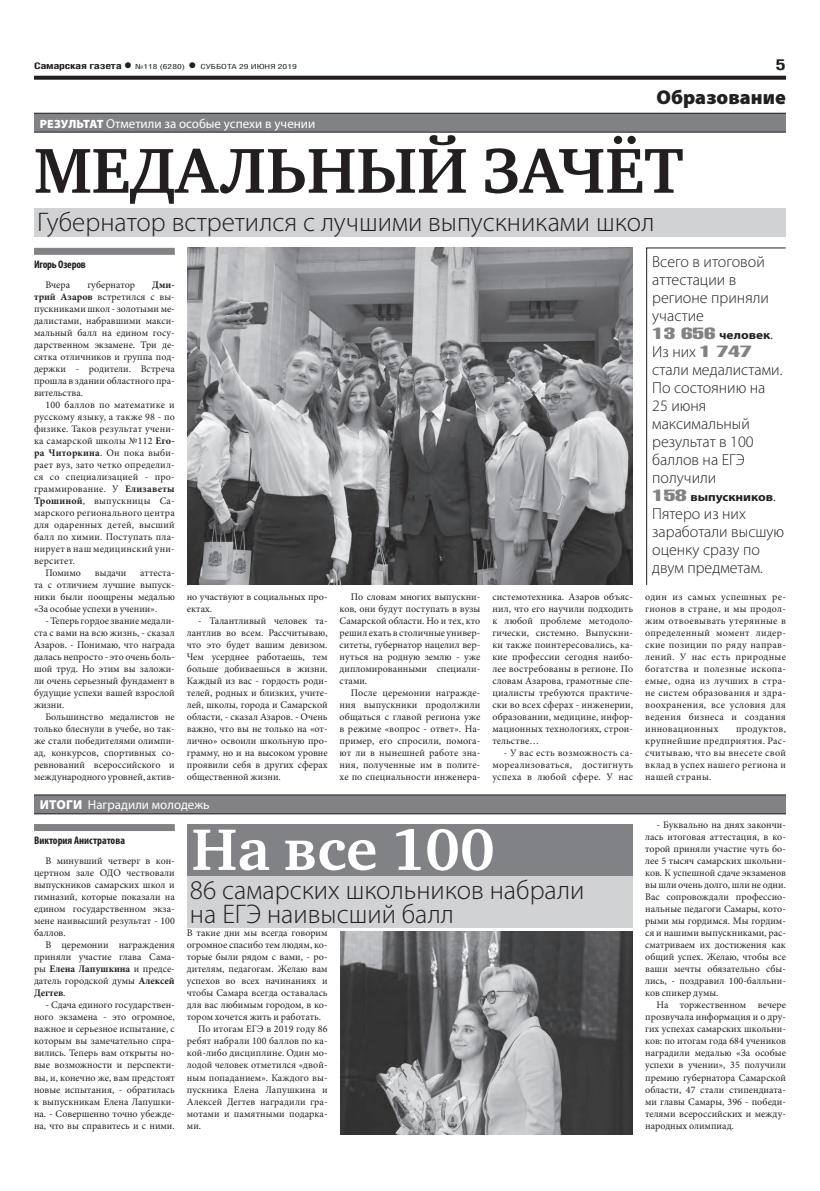
<style>
.page{position:relative;width:820px;height:1191px;background:#fff}
.page>*{position:absolute;margin:0;border:0;box-sizing:border-box;transform-origin:0 0}
.ЗАГОЛОВОК{font:700 65px "Charter C";color:#231f20}
.ЗАГОЛОВОК-2{font:700 60px "Charter C";color:#fff}
.ПОДЗАГОЛОВОК{font:300 27px/24px "Myriad Pro";color:#231f20}
.КОЛОНТИТУЛ{font:900 20px "Myriad Pro";color:#231f20}
.цифра_символ{font:300 16px/18px "Myriad Pro";color:#231f20}
.t1{font:700 15px "Helios Cond";color:#231f20;scale:1.4 1}
.надзаголовок{font:13px "Myriad Pro";color:#fff}
.цифра_символ-2{font:700 12px "Myriad Pro";color:#231f20;scale:1.11 1}
.АВТОР_чб{font:700 condensed 11px "Myriad Pro";color:#231f20}
.АВТОР_чб-2{font:700 condensed 11px "Myriad Pro";letter-spacing:-.02em;color:#231f20}
.ОСНОВНОЙ__копия__6{font:10px/12px "Minion Pro";letter-spacing:.005em;color:#231f20;text-align:justify}
.t2{font:700 9px "Helios Cond";letter-spacing:-.02em;color:#231f20;scale:1.4 1}
.t3{font:7px "Helios Cond";color:#231f20;scale:1.4 1}
.s1{font-size:16px}
.s2{font-weight:700;font-size:16px}
.s3{font-weight:900;font-size:12px}
.s4{font-weight:700}
.s5{font-weight:900}
.s6{font-family:"Helios Compressed";font-weight:400;font-size:16px;color:#808285}
.s7{font-weight:300;font-size:16px}
.s8{font-family:"Helios Compressed";font-weight:400;color:#808285}
</style>
<div class="page">
<svg style="left:34px;top:76px;width:751px;height:4px;background:#322f2f"></svg>
<div style="left:187px;top:824px;width:445px;height:55px;background:#808285"></div>
<svg style="left:646px;top:248px;width:139px;height:337px"></svg>
<div style="left:34px;top:113px;width:751px;height:19px;background:#808285"></div>
<hr style="left:34px;top:113px;width:751px;height:1px;background:#231f20">
<hr style="left:34px;top:132px;width:751px;height:1px;background:#231f20">
<div style="left:34px;top:208px;width:751px;height:29px;background:#d1d2d4"></div>
<div style="left:34px;top:795px;width:751px;height:19px;background:#808285"></div>
<hr style="left:34px;top:794px;width:751px;height:1px;background:#231f20">
<hr style="left:34px;top:813px;width:751px;height:1px;background:#231f20">
<div style="left:34px;top:824px;width:141px;height:7px;background:#808285"></div>
<div style="left:187px;top:876px;width:445px;height:52px;background:#d1d2d4"></div>
<img style="left:340px;top:931px;width:292px;height:203px">
<div style="left:34px;top:248px;width:141px;height:7px;background:#808285"></div>
<img style="left:187px;top:248px;width:445px;height:336px">
<p class="t2" style="left:34px;top:61px;width:72px">Самарская газета <span class="s1">•</span></p>
<p class="t3" style="left:135px;top:63px;width:37px">№118 (6280)</p>
<p class="t3" style="left:188px;top:63px;width:79px"><span class="s2">•</span> СУББОТА 29 ИЮНЯ 2019</p>
<p class="t1" style="left:775px;top:55px;width:9px">5</p>
<p class="КОЛОНТИТУЛ" style="left:656px;top:85px;width:131px">Образование</p>
<p class="надзаголовок" style="left:40px;top:115px;width:277px"><span class="s3">РЕЗУЛЬТАТ</span> Отметили за особые успехи в учении</p>
<p class="ЗАГОЛОВОК" style="left:34px;top:135px;width:650px">МЕДАЛЬНЫЙ ЗАЧЁТ</p>
<p class="ПОДЗАГОЛОВОК" style="left:37px;top:209px;width:618px">Губернатор встретился с лучшими выпускниками школ</p>
<p class="АВТОР_чб-2" style="left:34px;top:258px;width:53px">Игорь Озеров</p>
<p class="ОСНОВНОЙ__копия__6" style="left:45px;top:279px;width:26px">Вчера</p>
<p class="ОСНОВНОЙ__копия__6" style="left:87px;top:279px;width:49px">губернатор</p>
<p class="ОСНОВНОЙ__копия__6" style="left:34px;top:279px;width:142px;text-indent:118px"><span class="s4">Дми&shy;трий Азаров</span> встретился с вы&shy;пускниками школ - золотыми ме&shy;далистами, набравшими макси&shy;мальный балл на едином госу&shy;дарственном экзамене. Три де&shy;сятка отличников и группа под&shy;держки - родители. Встреча прошла в здании областного пра&shy;вительства.</p>
<p class="ОСНОВНОЙ__копия__6" style="left:34px;top:399px;width:142px;text-indent:11px">100 баллов по математике и русскому языку, а также 98 - по физике. Таков результат учени&shy;ка самарской школы №112 <span class="s4">Его&shy;ра Читоркина</span>. Он пока выби&shy;рает вуз, зато четко определил&shy;ся со специализацией - про&shy;граммирование. У <span class="s4">Елизаветы Трошиной</span>, выпускницы Са&shy;марского регионального центра для одаренных детей, высший балл по химии. Поступать пла&shy;нирует в наш медицинский уни&shy;верситет.</p>
<p class="ОСНОВНОЙ__копия__6" style="left:45px;top:567px;width:37px">Помимо</p>
<p class="ОСНОВНОЙ__копия__6" style="left:95px;top:567px;width:33px">выдачи</p>
<p class="ОСНОВНОЙ__копия__6" style="left:34px;top:567px;width:142px;text-indent:106px">аттеста&shy;та с отличием лучшие выпуск&shy;ники были поощрены медалью «За особые успехи в учении».</p>
<p class="ОСНОВНОЙ__копия__6" style="left:34px;top:615px;width:142px;text-indent:11px">- Теперь гордое звание медали&shy;ста с вами на всю жизнь, - сказал Азаров. - Понимаю, что награда далась непросто - это очень боль&shy;шой труд. Но этим вы заложи&shy;ли очень серьезный фундамент в будущие успехи вашей взрослой жизни.</p>
<p class="ОСНОВНОЙ__копия__6" style="left:34px;top:711px;width:142px;text-indent:11px">Большинство медалистов не только блеснули в учебе, но так&shy;же стали победителями олимпи&shy;ад, конкурсов, спортивных со&shy;ревнований всероссийского и международного уровней, актив-</p>
<p class="ОСНОВНОЙ__копия__6" style="left:187px;top:591px;width:142px">но участвуют в социальных про&shy;ектах.</p>
<p class="ОСНОВНОЙ__копия__6" style="left:187px;top:615px;width:142px;text-indent:11px">- Талантливый человек та&shy;лантлив во всем. Рассчитываю, что это будет вашим девизом.<br>Чем усерднее работаешь, тем больше добиваешься в жизни.<br>Каждый из вас - гордость роди&shy;телей, родных и близких, учите&shy;лей, школы, города и Самарской области, - сказал Азаров. - Очень важно, что вы не только на «от&shy;лично» освоили школьную про&shy;грамму, но и на высоком уровне проявили себя в других сферах общественной жизни.</p>
<p class="ОСНОВНОЙ__копия__6" style="left:339px;top:591px;width:142px;text-indent:11px">По словам многих выпускни&shy;ков, они будут поступать в вузы Самарской области. Но и тех, кто решил ехать в столичные универ&shy;ситеты, губернатор нацелил вер&shy;нуться на родную землю - уже дипломированными специали&shy;стами.</p>
<p class="ОСНОВНОЙ__копия__6" style="left:339px;top:687px;width:142px;text-indent:11px">После церемонии награжде&shy;ния выпускники продолжили общаться с главой региона уже в режиме «вопрос - ответ». На&shy;пример, его спросили, помога&shy;ют ли в нынешней работе зна&shy;ния, полученные им в полите&shy;хе по специальности инженера-</p>
<p class="ОСНОВНОЙ__копия__6" style="left:492px;top:591px;width:142px">системотехника. Азаров объяс&shy;нил, что его научили подходить к любой проблеме методоло&shy;гически, системно. Выпускни&shy;ки также поинтересовались, ка&shy;кие профессии сегодня наибо&shy;лее востребованы в регионе. По словам Азарова, грамотные спе&shy;циалисты требуются практиче&shy;ски во всех сферах - инженерии, образовании, медицине, инфор&shy;мационных технологиях, строи&shy;тельстве…</p>
<p class="ОСНОВНОЙ__копия__6" style="left:492px;top:747px;width:142px;text-indent:11px">- У вас есть возможность са&shy;мореализоваться, достигнуть успеха в любой сфере. У нас</p>
<p class="надзаголовок" style="left:40px;top:797px;width:171px"><span class="s5">ИТОГИ</span> Наградили молодежь</p>
<p class="ЗАГОЛОВОК-2" style="left:191px;top:816px;width:304px">На все 100</p>
<p class="АВТОР_чб" style="left:34px;top:834px;width:92px">Виктория Анистратова</p>
<p class="ОСНОВНОЙ__копия__6" style="left:34px;top:855px;width:142px;text-indent:11px">В минувший четверг в кон&shy;цертном зале ОДО чествовали выпускников самарских школ и гимназий, которые показали на едином государственном экза&shy;мене наивысший результат - 100 баллов.</p>
<p class="ОСНОВНОЙ__копия__6" style="left:34px;top:939px;width:142px;text-indent:11px">В церемонии награждения приняли участие глава Сама&shy;ры <span class="s4">Елена Лапушкина</span> и предсе&shy;датель городской думы <span class="s4">Алексей Дегтев</span>.</p>
<p class="ОСНОВНОЙ__копия__6" style="left:34px;top:999px;width:142px;text-indent:11px">- Сдача единого государствен&shy;ного экзамена - это огромное, важное и серьезное испытание, с которым вы замечательно спра&shy;вились. Теперь вам открыты но&shy;вые возможности и перспекти&shy;вы, и, конечно же, вам предстоят новые испытания, - обратилась к выпускникам Елена Лапушки&shy;на. - Совершенно точно убежде&shy;на, что вы справитесь и с ними.</p>
<p class="ПОДЗАГОЛОВОК" style="left:190px;top:877px;width:396px">86 самарских школьников набрали на ЕГЭ наивысший балл</p>
<p class="ОСНОВНОЙ__копия__6" style="left:187px;top:927px;width:142px">В такие дни мы всегда говорим огромное спасибо тем людям, ко&shy;торые были рядом с вами, - ро&shy;дителям, педагогам. Желаю вам успехов во всех начинаниях и чтобы Самара всегда оставалась для вас любимым городом, в ко&shy;тором хочется жить и работать.</p>
<p class="ОСНОВНОЙ__копия__6" style="left:187px;top:1023px;width:142px;text-indent:11px">По итогам ЕГЭ в 2019 году 86 ребят набрали 100 баллов по ка&shy;кой-либо дисциплине. Один мо&shy;лодой человек отметился «двой&shy;ным попаданием». Каждого вы&shy;пускника Елена Лапушкина и Алексей Дегтев наградили гра&shy;мотами и памятными подарка&shy;ми.</p>
<p class="цифра_символ" style="left:652px;top:252px;width:118px">Всего в итоговой аттестации в регионе приняли участие</p>
<p class="цифра_символ-2" style="left:652px;top:327px;width:110px"><span class="s6">13 656</span> человек<span class="s7">.</span></p>
<p class="цифра_символ" style="left:652px;top:342px;width:132px">Из них <span class="s8">1 747 </span>стали медалистами.</p>
<p class="цифра_символ" style="left:652px;top:378px;width:115px">По состоянию на<br>25 июня максимальный результат в 100 баллов на ЕГЭ получили</p>
<p class="цифра_символ-2" style="left:652px;top:489px;width:113px"><span class="s6">158</span> выпускников<span class="s7">.</span></p>
<p class="цифра_символ" style="left:652px;top:504px;width:133px">Пятеро из них заработали высшую оценку сразу по двум предметам.</p>
<p class="ОСНОВНОЙ__копия__6" style="left:645px;top:591px;width:142px">один из самых успешных ре&shy;гионов в стране, и мы продол&shy;жим отвоевывать утерянные в определенный момент лидер&shy;ские позиции по ряду направ&shy;лений. У нас есть природные богатства и полезные ископа&shy;емые, одна из лучших в стра&shy;не систем образования и здра&shy;воохранения, все условия для ведения бизнеса и создания инновационных</p>
<p class="ОСНОВНОЙ__копия__6" style="left:645px;top:723px;width:142px;text-indent:91px">продуктов, крупнейшие предприятия. Рас&shy;считываю, что вы внесете свой вклад в успех нашего региона и нашей страны.</p>
<p class="ОСНОВНОЙ__копия__6" style="left:645px;top:819px;width:142px;text-indent:11px">- Буквально на днях закончи&shy;лась итоговая аттестация, в ко&shy;торой приняли участие чуть бо&shy;лее 5 тысяч самарских школьни&shy;ков. К успешной сдаче экзаменов вы шли очень долго, шли не одни.<br>Вас сопровождали профессио&shy;нальные педагоги Самары, кото&shy;рыми мы гордимся. Мы гордим&shy;ся и нашими выпускниками, рас&shy;сматриваем их достижения как общий успех. Желаю, чтобы все ваши мечты обязательно сбы&shy;лись, - поздравил 100-балльни&shy;ков спикер думы.</p>
<p class="ОСНОВНОЙ__копия__6" style="left:645px;top:999px;width:142px;text-indent:11px">На торжественном вечере прозвучала информация и о дру&shy;гих успехах самарских школьни&shy;ков: по итогам года 684 учеников наградили медалью «За особые успехи в учении», 35 получили премию губернатора Самарской области, 47 стали стипендиата&shy;ми главы Самары, 396 - победи&shy;телями всероссийских и между&shy;народных олимпиад.</p>
</div>
